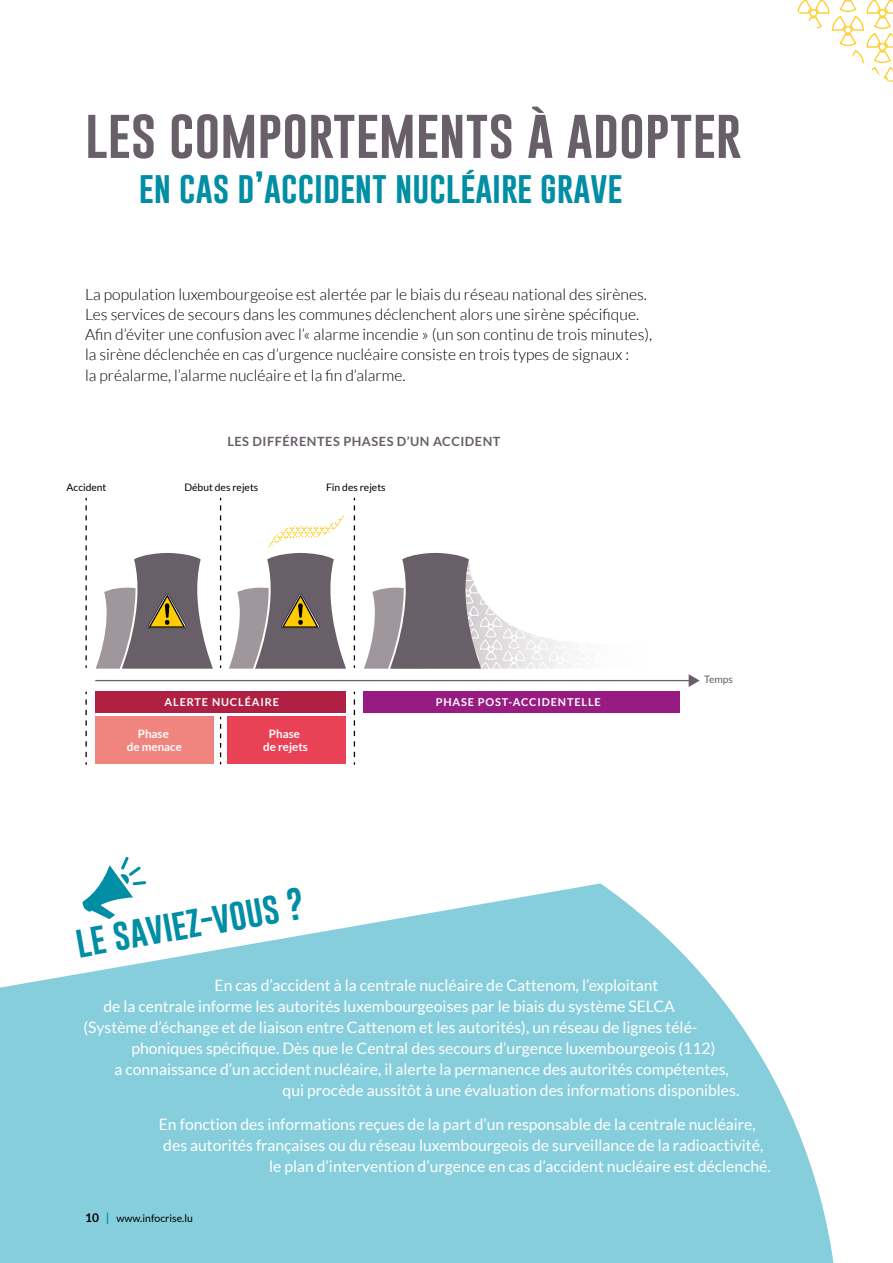
<style>
.page{position:relative;width:893px;height:1263px;background:#fff}
.page>*{position:absolute;margin:0;border:0;box-sizing:border-box;transform-origin:0 0}
.t1{font:51px "Gobold";color:#685f68}
.t2{font:33px "Gobold";color:#008ea5}
.t3{font:15.75px "Lato";color:#fff}
.t4{font:300 15.75px/20.2px "Lato";color:#000}
.t5{font:700 12.75px "Lato";letter-spacing:.04em;color:#685f68}
.t6{font:700 11.55px/12.9px "Lato";color:#fff;text-align:center}
.t7{font:700 10.95px "Lato";letter-spacing:.08em;color:#fff}
.t8{font:10.5px "Lato";color:#000}
.t9{font:10.2px "Lato";color:#000}
.t10{font:10.2px "Lato";color:#685f68}
.s1{font-weight:700;font-size:12px}
.s2{font-weight:700;font-size:12px;color:#008ea5}
</style>
<div class="page">
<svg style="left:0;top:883px;width:834px;height:380px;fill:#87cedc"></svg>
<svg style="left:364px;top:553px;width:208px;height:116px"></svg>
<svg style="left:96px;top:553px;width:117px;height:116px"></svg>
<svg style="left:229px;top:514px;width:117px;height:155px"></svg>
<hr style="left:95px;top:680px;width:595px;height:1px;background:#685f68">
<svg style="left:689px;top:674px;width:11px;height:13px"></svg>
<svg style="left:354px;top:498px;width:1px;height:170px"></svg>
<svg style="left:354px;top:692px;width:1px;height:73px"></svg>
<div style="left:95px;top:691px;width:250px;height:22px;background:#b02042"></div>
<div style="left:363px;top:691px;width:317px;height:22px;background:#971b81"></div>
<svg style="left:86px;top:498px;width:1px;height:170px"></svg>
<svg style="left:86px;top:692px;width:1px;height:73px"></svg>
<svg style="left:220px;top:498px;width:1px;height:170px"></svg>
<div style="left:95px;top:716px;width:118px;height:48px;background:#f0847f"></div>
<div style="left:227px;top:716px;width:118px;height:48px;background:#e94256"></div>
<svg style="left:220px;top:717px;width:1px;height:47px"></svg>
<svg style="left:82px;top:857px;width:64px;height:62px"></svg>
<svg style="left:797px;top:0;width:96px;height:82px"></svg>
<h1 class="t1" style="left:85px;top:101px;width:658px">LES COMPORTEMENTS À ADOPTER</h1>
<h2 class="t2" style="left:139px;top:166px;width:485px">EN CAS D’ACCIDENT NUCLÉAIRE GRAVE</h2>
<p class="t4" style="left:85px;top:284px;width:569px">La population luxembourgeoise est alertée par le biais du réseau national des sirènes.<br>Les services de secours dans les communes déclenchent alors une sirène spécifique.<br>Afin d’éviter une confusion avec l’« alarme incendie » (un son continu de trois minutes), la sirène déclenchée en cas d’urgence nucléaire consiste en trois types de signaux :<br>la préalarme, l’alarme nucléaire et la fin d’alarme.</p>
<p class="t5" style="left:227px;top:434px;width:275px">LES DIFFÉRENTES PHASES D’UN ACCIDENT</p>
<p class="t9" style="left:67px;top:481px;width:41px">Accident</p>
<p class="t9" style="left:326px;top:481px;width:61px">Fin des rejets</p>
<p class="t9" style="left:185px;top:481px;width:75px">Début des rejets</p>
<p class="t7" style="left:165px;top:695px;width:116px">ALERTE NUCLÉAIRE</p>
<p class="t7" style="left:436px;top:695px;width:167px">PHASE POST-ACCIDENTELLE</p>
<p class="t6" style="left:127px;top:727px;width:57px">Phase<br>de menace</p>
<p class="t6" style="left:263px;top:727px;width:46px">Phase de rejets</p>
<h2 class="t2" style="left:72px;top:921px;width:233px;rotate:-10deg">LE SAVIEZ-VOUS ?</h2>
<p class="t10" style="left:704px;top:674px;width:30px">Temps</p>
<p class="t3" style="left:215px;top:976px;width:445px">En cas d’accident à la centrale nucléaire de Cattenom, l’exploitant</p>
<p class="t3" style="left:103px;top:997px;width:573px">de la centrale informe les autorités luxembourgeoises par le biais du système SELCA</p>
<p class="t3" style="left:83px;top:1018px;width:615px">(Système d’échange et de liaison entre Cattenom et les autorités), un réseau de lignes télé-</p>
<p class="t3" style="left:131px;top:1039px;width:585px">phoniques spécifique. Dès que le Central des secours d’urgence luxembourgeois (112)</p>
<p class="t3" style="left:114px;top:1060px;width:616px">a connaissance d’un accident nucléaire, il alerte la permanence des autorités compétentes,</p>
<p class="t3" style="left:283px;top:1081px;width:458px">qui procède aussitôt à une évaluation des informations disponibles.</p>
<p class="t3" style="left:159px;top:1115px;width:599px">En fonction des informations reçues de la part d’un responsable de la centrale nucléaire,</p>
<p class="t3" style="left:163px;top:1136px;width:602px">des autorités françaises ou du réseau luxembourgeois de surveillance de la radioactivité,</p>
<p class="t3" style="left:269px;top:1157px;width:503px">le plan d’intervention d’urgence en cas d’accident nucléaire est déclenché.</p>
<p class="t8" style="left:85px;top:1212px;width:109px"><span class="s1">10</span> <span class="s2">|</span> www.infocrise.lu</p>
</div>
